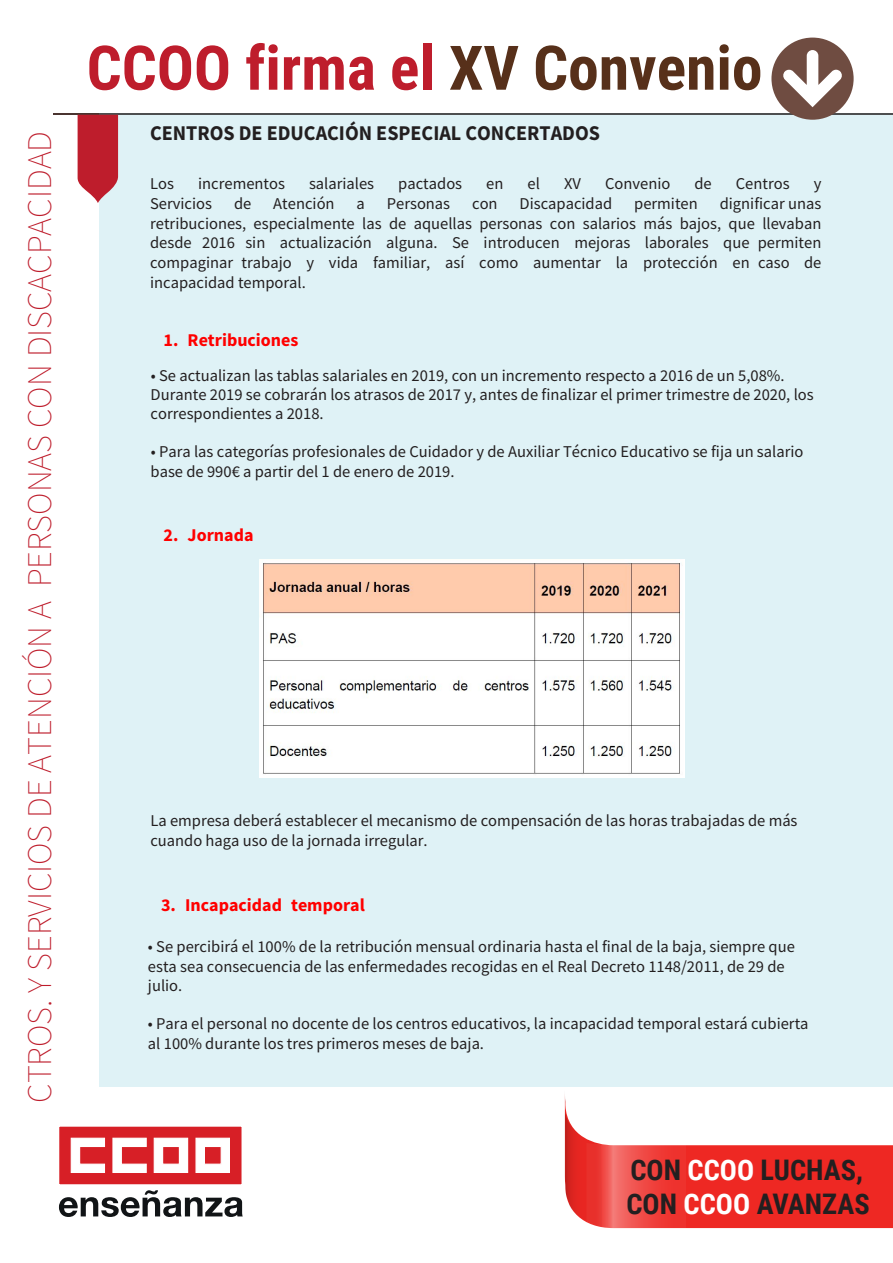
<style>
.page{position:relative;width:893px;height:1263px;background:#fff}
.page>*{position:absolute;margin:0;border:0;box-sizing:border-box;transform-origin:0 0}
.t1{font:700 61.5px "Roboto Condensed";color:#be1d2c}
.t2{font:200 34.5px "Source Sans Pro";color:#be1d2c}
.t3{font:700 28.35px/34px "Roboto Condensed";color:#231f20}
.t4{font:700 21px "Source Sans Pro";color:#231f20;scale:.96 1}
.t5{font:700 18px "Source Sans Pro";color:#f00}
.t6{font:16.5px/19.8px "Source Sans Pro";color:#231f20}
.s1{color:#57301a}
.s2{color:#fff}
</style>
<div class="page">
<svg style="left:54px;top:114px;width:45px;height:1px"></svg>
<div style="left:686px;top:1145px;width:207px;height:83px;background:#ee2823"></div>
<svg style="left:602px;top:1144px;width:84px;height:84px;background:#f04e4a"></svg>
<svg style="left:565px;top:1098px;width:37px;height:130px"></svg>
<div style="left:99px;top:114px;width:794px;height:973px;background:#dff2f6"></div>
<svg style="left:78px;top:115px;width:40px;height:88px;background:#c43845"></svg>
<div style="left:57px;top:1124px;width:187px;height:63px;background:#d71f26;border:2px solid #fff"></div>
<svg style="left:70px;top:1137px;width:35px;height:36px"></svg>
<svg style="left:112px;top:1137px;width:35px;height:36px"></svg>
<svg style="left:153px;top:1137px;width:36px;height:36px"></svg>
<svg style="left:195px;top:1137px;width:35px;height:36px"></svg>
<svg style="left:59px;top:1190px;width:184px;height:27px"></svg>
<svg style="left:771px;top:38px;width:83px;height:82px"></svg>
<img style="left:260px;top:559px;width:424px;height:218px">
<h2 class="t2" style="left:19px;top:1103px;width:973px;rotate:-90deg">CTROS. Y SERVICIOS DE ATENCIÓN A PERSONAS CON DISCACPACIDAD</h2>
<h1 class="t1" style="left:87px;top:25px;width:677px">CCOO firma el <span class="s1">XV Convenio</span></h1>
<p class="t4" style="left:150px;top:119px;width:470px">CENTROS DE EDUCACIÓN ESPECIAL CONCERTADOS</p>
<p class="t6" style="left:150px;top:174px;width:25px">Los</p>
<p class="t6" style="left:198px;top:174px;width:88px">incrementos</p>
<p class="t6" style="left:309px;top:174px;width:67px">salariales</p>
<p class="t6" style="left:398px;top:174px;width:65px">pactados</p>
<p class="t6" style="left:486px;top:174px;width:19px">en</p>
<p class="t6" style="left:528px;top:174px;width:14px">el</p>
<p class="t6" style="left:564px;top:174px;width:18px">XV</p>
<p class="t6" style="left:605px;top:174px;width:67px">Convenio</p>
<p class="t6" style="left:694px;top:174px;width:19px">de</p>
<p class="t6" style="left:736px;top:174px;width:55px">Centros</p>
<p class="t6" style="left:814px;top:174px;width:9px">y</p>
<p class="t6" style="left:150px;top:193px;width:63px">Servicios</p>
<p class="t6" style="left:234px;top:193px;width:19px">de</p>
<p class="t6" style="left:273px;top:193px;width:63px">Atención</p>
<p class="t6" style="left:357px;top:193px;width:10px">a</p>
<p class="t6" style="left:387px;top:193px;width:65px">Personas</p>
<p class="t6" style="left:472px;top:193px;width:27px">con</p>
<p class="t6" style="left:520px;top:193px;width:94px">Discapacidad</p>
<p class="t6" style="left:634px;top:193px;width:65px">permiten</p>
<p class="t6" style="left:150px;top:193px;width:673px;text-align:justify;text-indent:570px">dignificar unas retribuciones, especialmente las de aquellas personas con salarios más bajos, que llevaban desde 2016 sin actualización alguna. Se introducen mejoras laborales que permiten compaginar trabajo y vida familiar, así como aumentar la protección en caso de incapacidad temporal.</p>
<p class="t5" style="left:164px;top:328px;width:136px">1. Retribuciones</p>
<p class="t6" style="left:151px;top:365px;width:665px;line-height:19.2px">• Se actualizan las tablas salariales en 2019, con un incremento respecto a 2016 de un 5,08%.<br>Durante 2019 se cobrarán los atrasos de 2017 y, antes de finalizar el primer trimestre de 2020, los correspondientes a 2018.</p>
<p class="t6" style="left:151px;top:442px;width:654px;line-height:19.2px">• Para las categorías profesionales de Cuidador y de Auxiliar Técnico Educativo se fija un salario base de 990€ a partir del 1 de enero de 2019.</p>
<p class="t5" style="left:164px;top:523px;width:91px">2. Jornada</p>
<p class="t6" style="left:150px;top:810px;width:649px">La empresa deberá establecer el mecanismo de compensación de las horas trabajadas de más cuando haga uso de la jornada irregular.</p>
<p class="t5" style="left:161px;top:893px;width:205px">3. Incapacidad temporal</p>
<p class="t6" style="left:148px;top:936px;width:648px">• Se percibirá el 100% de la retribución mensual ordinaria hasta el final de la baja, siempre que esta sea consecuencia de las enfermedades recogidas en el Real Decreto 1148/2011, de 29 de julio.</p>
<p class="t6" style="left:148px;top:1014px;width:662px">• Para el personal no docente de los centros educativos, la incapacidad temporal estará cubierta al 100% durante los tres primeros meses de baja.</p>
<h3 class="t3" style="left:626px;top:1152px;width:245px">CON <span class="s2">CCOO</span> LUCHAS,<br>CON <span class="s2">CCOO</span> AVANZAS</h3>
</div>
